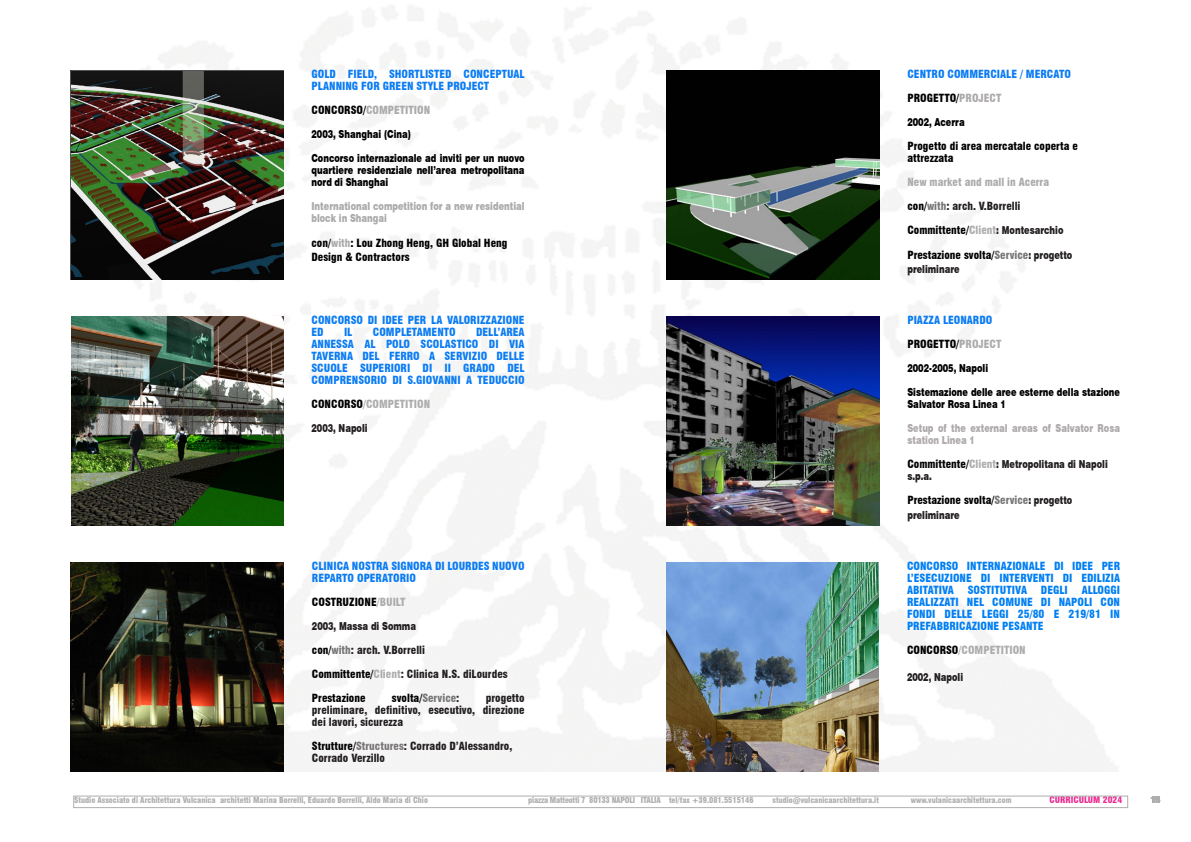
<style>
.page{position:relative;width:1191px;height:842px;background:#fff}
.page>*{position:absolute;margin:0;border:0;box-sizing:border-box;transform-origin:0 0}
.t1{font:900 condensed 11px/12px "Swiss 721 BT";color:#0b7cf4}
.t2{font:900 condensed 11px/12px "Swiss 721 BT";color:#231f20;text-align:justify}
.t3{font:900 11px/14.4px "Swiss 721 BT";color:#231f20;scale:.75 1}
.t4{font:900 11px/12px "Swiss 721 BT";color:#000;text-align:justify;scale:.75 1}
.t5{font:900 condensed 11px/12px "Swiss 721 BT";color:#007ff4;text-align:justify}
.t6{font:900 condensed 11px/14.4px "Swiss 721 BT";color:#000}
.t7{font:900 11px/12px "Swiss 721 BT";color:#ababac;scale:.75 1}
.t8{font:900 11px/12px "Swiss 721 BT";color:#afaaac;scale:.75 1}
.t9{font:900 condensed 11px "Swiss 721 BT";color:#adadad}
.t10{font:900 condensed 11px "Swiss 721 BT";color:#adaaab}
.t11{font:900 condensed 11px "Swiss 721 BT";color:#ababac}
.t12{font:900 condensed 9px "Swiss 721 BT";color:#ed2991}
.t13{font:900 condensed 9px "Swiss 721 BT";color:#adadad}
.t14{font:900 condensed 8px "Swiss 721 BT";color:#afadad}
.t15{font:900 condensed 8px "Swiss 721 BT";letter-spacing:-.025em;color:#afadad}
.t16{font:900 condensed 7.9px "Swiss 721 BT";color:#afadad}
.s1{color:#000}
.s2{color:#ababac}
.s3{color:#adadad}
.s4{color:#787677}
.s5{color:#777778}
.s6{color:#231f20}
.s7{color:#7a7677}
.s8{color:#adaaab}
.s9{font-stretch:condensed;color:#000}
.s10{font-stretch:condensed;color:#adadad}
.s11{font-stretch:condensed;color:#777778}
.s12{font-size:7.9px}
</style>
<div class="page">
<img style="left:71px;top:6px;width:1046px;height:765px">
<img style="left:71px;top:562px;width:212px;height:209px">
<img style="left:666px;top:70px;width:213px;height:209px">
<img style="left:666px;top:316px;width:213px;height:209px">
<img style="left:71px;top:70px;width:213px;height:209px">
<img style="left:71px;top:316px;width:213px;height:209px">
<img style="left:666px;top:562px;width:212px;height:209px">
<div style="left:73px;top:795px;width:1055px;height:13px;border:1px solid #afadad"></div>
<p class="t1" style="left:311px;top:68px;width:215px">GOLD FIELD, SHORTLISTED CONCEPTUAL<br>PLANNING FOR GREEN STYLE PROJECT</p>
<p class="t11" style="left:311px;top:104px;width:120px"><span class="s1">CONCORSO/</span>COMPETITION</p>
<p class="t4" style="left:311px;top:128px;width:134px">2003, Shanghai (Cina)</p>
<p class="t4" style="left:311px;top:152px;width:286px">Concorso internazionale ad inviti per un nuovo quartiere residenziale nell’area metropolitana nord di Shanghai</p>
<p class="t7" style="left:311px;top:200px;width:286px">International competition for a new residential block in Shangai</p>
<p class="t6" style="left:311px;top:235px;width:197px">con/<span class="s2">with</span>: Lou Zhong Heng, GH Global Heng<br>Design &amp; Contractors</p>
<p class="t1" style="left:311px;top:314px;width:215px">CONCORSO DI IDEE PER LA VALORIZZAZIONE<br>ED</p>
<p class="t1" style="left:344px;top:326px;width:10px">IL</p>
<p class="t1" style="left:373px;top:326px;width:84px">COMPLETAMENTO</p>
<p class="t1" style="left:311px;top:326px;width:215px;text-align:justify;text-indent:165px">DELL’AREA ANNESSA AL POLO SCOLASTICO DI VIA TAVERNA DEL FERRO A SERVIZIO DELLE SCUOLE SUPERIORI DI II GRADO DEL COMPRENSORIO DI S.GIOVANNI A TEDUCCIO</p>
<p class="t9" style="left:311px;top:398px;width:120px"><span class="s1">CONCORSO</span>/COMPETITION</p>
<p class="t3" style="left:311px;top:421px;width:76px">2003, Napoli</p>
<p class="t1" style="left:312px;top:560px;width:214px">CLINICA NOSTRA SIGNORA DI LOURDES NUOVO<br>REPARTO OPERATORIO</p>
<p class="t6" style="left:312px;top:595px;width:95px">COSTRUZIONE<span class="s3">/BUILT</span></p>
<p class="t3" style="left:312px;top:619px;width:140px">2003, Massa di Somma</p>
<p class="t2" style="left:312px;top:644px;width:115px"><span class="s1">con/</span><span class="s4">with</span>: arch. V.Borrelli</p>
<p class="t2" style="left:312px;top:668px;width:197px"><span class="s1">Committente/</span><span class="s3">Client</span>: Clinica N.S. diLourdes</p>
<p class="t6" style="left:312px;top:691px;width:55px">Prestazione</p>
<p class="t6" style="left:392px;top:691px;width:69px">svolta/<span class="s5">Service</span><span class="s6">:</span></p>
<p class="t2" style="left:312px;top:692px;width:214px;text-indent:174px">progetto preliminare, definitivo, esecutivo, direzione dei lavori, sicurezza</p>
<p class="t2" style="left:312px;top:740px;width:202px"><span class="s1">Strutture/</span><span class="s7">Structures</span>: Corrado D’Alessandro,<br>Corrado Verzillo</p>
<p class="t1" style="left:907px;top:68px;width:165px">CENTRO COMMERCIALE / MERCATO</p>
<p class="t6" style="left:907px;top:91px;width:96px">PROGETTO/<span class="s8">PROJECT</span></p>
<p class="t4" style="left:907px;top:116px;width:78px">2002, Acerra</p>
<p class="t6" style="left:907px;top:140px;width:172px;line-height:12px">Progetto di area mercatale coperta e attrezzata</p>
<p class="t10" style="left:907px;top:176px;width:143px">New market and mall in Acerra</p>
<p class="t2" style="left:907px;top:200px;width:115px"><span class="s1">con/</span><span class="s4">with</span>: arch. V.Borrelli</p>
<p class="t3" style="left:907px;top:223px;width:209px"><span class="s9">Committente/</span><span class="s10">Client</span>: Montesarchio</p>
<p class="t3" style="left:907px;top:247px;width:221px"><span class="s9">Prestazione svolta/</span><span class="s11">Service</span>: progetto preliminare</p>
<p class="t1" style="left:907px;top:314px;width:86px">PIAZZA LEONARDO</p>
<p class="t6" style="left:907px;top:337px;width:96px">PROGETTO/<span class="s8">PROJECT</span></p>
<p class="t4" style="left:907px;top:362px;width:109px">2002-2005, Napoli</p>
<p class="t4" style="left:907px;top:386px;width:285px">Sistemazione delle aree esterne della stazione<br>Salvator Rosa Linea 1</p>
<p class="t8" style="left:907px;top:422px;width:285px">Setup of the external areas of Salvator Rosa station Linea 1</p>
<p class="t3" style="left:907px;top:458px;width:269px;line-height:12px"><span class="s9">Committente/</span><span class="s10">Client</span>: Metropolitana di Napoli s.p.a.</p>
<p class="t3" style="left:907px;top:493px;width:221px"><span class="s9">Prestazione svolta/</span><span class="s11">Service</span>: progetto preliminare</p>
<p class="t5" style="left:907px;top:560px;width:215px">CONCORSO INTERNAZIONALE DI IDEE PER L’ESECUZIONE DI INTERVENTI DI EDILIZIA ABITATIVA</p>
<p class="t5" style="left:907px;top:584px;width:215px;text-indent:175px">ALLOGGI REALIZZATI NEL COMUNE DI NAPOLI CON FONDI DELLE LEGGI 25/80 E 219/81 IN PREFABBRICAZIONE PESANTE</p>
<p class="t9" style="left:907px;top:644px;width:120px"><span class="s1">CONCORSO</span>/COMPETITION</p>
<p class="t3" style="left:907px;top:670px;width:76px">2002, Napoli</p>
<p class="t5" style="left:967px;top:584px;width:61px">SOSTITUTIVA</p>
<p class="t5" style="left:1041px;top:584px;width:28px">DEGLI</p>
<p class="t14" style="left:74px;top:796px;width:355px">Studio Associato di Architettura Vulcanica architetti Marina Borrelli, Eduardo Borrelli, Aldo Maria di Chio</p>
<p class="t15" style="left:528px;top:796px;width:227px">piazza Matteotti 7 80133 NAPOLI ITALIA <span class="s12">tel/fax +39.081.5515146</span></p>
<p class="t16" style="left:772px;top:796px;width:108px">studio@vulcanicaarchitettura.it</p>
<p class="t16" style="left:911px;top:796px;width:102px">www.vulanicaarchitettura.com</p>
<p class="t12" style="left:1049px;top:795px;width:74px">CURRICULUM 2024</p>
<p class="t13" style="left:1150px;top:794px;width:11px">15</p>
</div>
